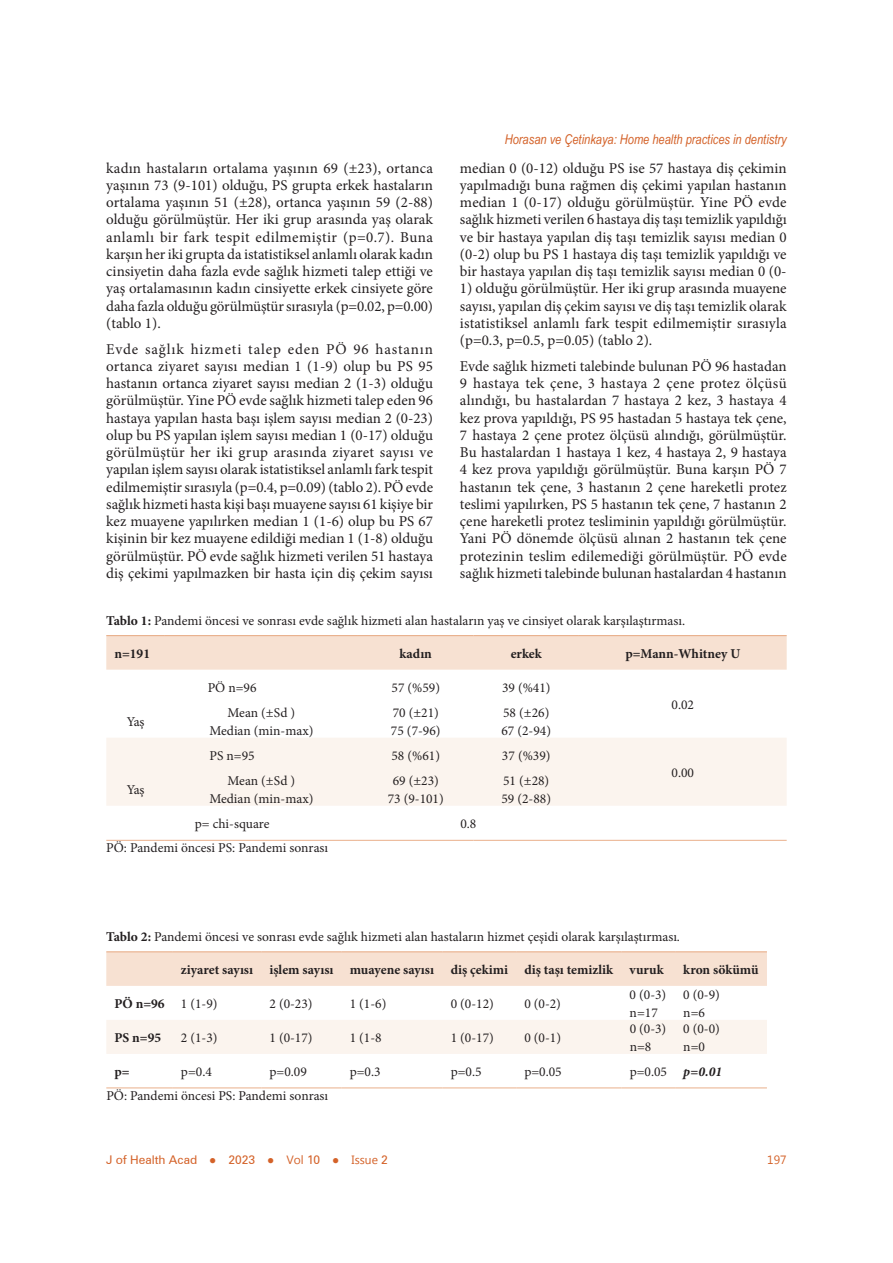
<style>
.page{position:relative;width:893px;height:1263px;background:#fff}
.page>*{position:absolute;margin:0;border:0;box-sizing:border-box;transform-origin:0 0}
.t1{font:15px/17.2px "Minion Pro";color:#231f20;text-align:justify}
.t2{font:13.5px/18px "Minion Pro";color:#231f20}
.t3{font:700 13.5px "Minion Pro";color:#231f20}
.t4{font:italic 13.5px "Arial Narrow";color:#d46229}
.t5{font:12px "Zurich BT";color:#d46229}
.t6{font:12px "Lao UI";color:#d46229}
.s1{font-weight:700}
.s2{font-weight:400}
.s3{font-weight:700;font-style:italic}
.s4{font-family:"Sylfaen"}
.s5{font-family:"Lao UI"}
</style>
<div class="page">
<div style="left:106px;top:636px;width:681px;height:34px;background:#f7e1d2"></div>
<div style="left:106px;top:738px;width:681px;height:68px;background:#fbf4ee"></div>
<hr style="left:106px;top:635px;width:59px;height:1px;background:#e7a880">
<hr style="left:165px;top:635px;width:193px;height:1px;background:#e7a880">
<hr style="left:358px;top:635px;width:116px;height:1px;background:#e7a880">
<hr style="left:474px;top:635px;width:105px;height:1px;background:#e7a880">
<hr style="left:579px;top:635px;width:208px;height:1px;background:#e7a880">
<hr style="left:106px;top:840px;width:59px;height:1px;background:#eab08b">
<hr style="left:165px;top:840px;width:193px;height:1px;background:#eab08b">
<hr style="left:358px;top:840px;width:116px;height:1px;background:#eab08b">
<hr style="left:474px;top:840px;width:105px;height:1px;background:#eab08b">
<hr style="left:579px;top:840px;width:208px;height:1px;background:#eab08b">
<div style="left:106px;top:952px;width:661px;height:34px;background:#f7e1d2"></div>
<div style="left:106px;top:1020px;width:661px;height:34px;background:#fbf4ee"></div>
<hr style="left:106px;top:951px;width:67px;height:1px;background:#e7a880">
<hr style="left:173px;top:951px;width:88px;height:1px;background:#e7a880">
<hr style="left:261px;top:951px;width:81px;height:1px;background:#e7a880">
<hr style="left:342px;top:951px;width:101px;height:1px;background:#e7a880">
<hr style="left:443px;top:951px;width:73px;height:1px;background:#e7a880">
<hr style="left:516px;top:951px;width:105px;height:1px;background:#e7a880">
<hr style="left:621px;top:951px;width:54px;height:1px;background:#e7a880">
<hr style="left:675px;top:951px;width:92px;height:1px;background:#e7a880">
<hr style="left:106px;top:1087px;width:67px;height:1px;background:#eab08b">
<hr style="left:173px;top:1087px;width:88px;height:1px;background:#eab08b">
<hr style="left:261px;top:1087px;width:81px;height:1px;background:#eab08b">
<hr style="left:342px;top:1087px;width:101px;height:1px;background:#eab08b">
<hr style="left:443px;top:1087px;width:73px;height:1px;background:#eab08b">
<hr style="left:516px;top:1087px;width:105px;height:1px;background:#eab08b">
<hr style="left:621px;top:1087px;width:54px;height:1px;background:#eab08b">
<hr style="left:675px;top:1087px;width:92px;height:1px;background:#eab08b">
<p class="t4" style="left:505px;top:130px;width:283px">Horasan ve Çetinkaya: Home health practices in dentistry</p>
<p class="t1" style="left:460px;top:159px;width:328px">median 0 (0-12) olduğu PS ise 57 hastaya diş çekimin yapılmadığı buna rağmen diş çekimi yapılan hastanın median 1 (0-17) olduğu görülmüştür. Yine PÖ evde sağlık hizmeti verilen 6 hastaya diş taşı temizlik yapıldığı ve bir hastaya yapılan diş taşı temizlik sayısı median 0 (0-2) olup bu PS 1 hastaya diş taşı temizlik yapıldığı ve bir hastaya yapılan diş taşı temizlik sayısı median 0 (0-</p>
<p class="t1" style="left:460px;top:280px;width:328px">1) olduğu görülmüştür. Her iki grup arasında muayene sayısı, yapılan diş çekim sayısı ve diş taşı temizlik olarak istatistiksel anlamlı fark tespit edilmemiştir sırasıyla (p=0.3, p=0.5, p=0.05) (tablo 2).</p>
<p class="t1" style="left:460px;top:357px;width:328px">Evde sağlık hizmeti talebinde bulunan PÖ 96 hastadan 9 hastaya tek çene, 3 hastaya 2 çene protez ölçüsü alındığı, bu hastalardan 7 hastaya 2 kez, 3 hastaya 4 kez prova yapıldığı, PS 95 hastadan 5 hastaya tek çene, 7 hastaya 2 çene protez ölçüsü alındığı, görülmüştür.<br>Bu hastalardan 1 hastaya 1 kez, 4 hastaya 2, 9 hastaya 4 kez prova yapıldığı görülmüştür. Buna karşın PÖ 7 hastanın tek çene, 3 hastanın 2 çene hareketli protez teslimi yapılırken, PS 5 hastanın tek çene, 7 hastanın 2 çene hareketli protez tesliminin yapıldığı görülmüştür.<br>Yani PÖ dönemde ölçüsü alınan 2 hastanın tek çene protezinin teslim edilemediği görülmüştür. PÖ evde sağlık hizmeti talebinde bulunan hastalardan 4 hastanın</p>
<p class="t2" style="left:106px;top:612px;width:580px"><span class="s1">Tablo 1:</span> Pandemi öncesi ve sonrası evde sağlık hizmeti alan hastaların yaş ve cinsiyet olarak karşılaştırması.</p>
<p class="t3" style="left:114px;top:644px;width:37px">n=191</p>
<p class="t3" style="left:400px;top:644px;width:34px">kadın</p>
<p class="t3" style="left:511px;top:644px;width:32px">erkek</p>
<p class="t3" style="left:625px;top:644px;width:116px">p=Mann-Whitney U</p>
<p class="t2" style="left:208px;top:678px;width:50px">PÖ n=96</p>
<p class="t2" style="left:391px;top:678px;width:50px">57 (%59)</p>
<p class="t2" style="left:502px;top:678px;width:50px">39 (%41)</p>
<p class="t2" style="left:671px;top:695px;width:24px">0.02</p>
<p class="t2" style="left:127px;top:712px;width:19px">Yaş</p>
<p class="t2" style="left:209px;top:703px;width:106px;text-align:center">Mean (±Sd )<br>Median (min-max)</p>
<p class="t2" style="left:391px;top:703px;width:51px">70 (±21)<br>75 (7-96)</p>
<p class="t2" style="left:501px;top:703px;width:51px">58 (±26)<br>67 (2-94)</p>
<p class="t2" style="left:209px;top:746px;width:47px">PS n=95</p>
<p class="t2" style="left:391px;top:746px;width:50px">58 (%61)</p>
<p class="t2" style="left:502px;top:746px;width:50px">37 (%39)</p>
<p class="t2" style="left:671px;top:763px;width:24px">0.00</p>
<p class="t2" style="left:127px;top:780px;width:19px">Yaş</p>
<p class="t2" style="left:209px;top:771px;width:106px;text-align:center">Mean (±Sd )<br>Median (min-max)</p>
<p class="t2" style="left:388px;top:771px;width:58px;text-align:center">69 (±23)<br>73 (9-101)</p>
<p class="t2" style="left:501px;top:771px;width:51px">51 (±28)<br>59 (2-88)</p>
<p class="t2" style="left:195px;top:814px;width:76px">p= chi-square</p>
<p class="t2" style="left:460px;top:814px;width:18px">0.8</p>
<p class="t2" style="left:106px;top:839px;width:223px">PÖ: Pandemi öncesi PS: Pandemi sonrası</p>
<p class="t1" style="left:106px;top:159px;width:328px">kadın hastaların ortalama yaşının 69 (±23), ortanca yaşının 73 (9-101) olduğu, PS grupta erkek hastaların ortalama yaşının 51 (±28), ortanca yaşının 59 (2-88) olduğu görülmüştür. Her iki grup arasında yaş olarak anlamlı bir fark tespit edilmemiştir (p=0.7). Buna karşın her iki grupta da istatistiksel anlamlı olarak kadın cinsiyetin daha fazla evde sağlık hizmeti talep ettiği ve yaş ortalamasının kadın cinsiyette erkek cinsiyete göre daha fazla olduğu görülmüştür sırasıyla (p=0.02, p=0.00) (tablo 1).</p>
<p class="t1" style="left:106px;top:340px;width:328px">Evde sağlık hizmeti talep eden PÖ 96 hastanın ortanca ziyaret sayısı median 1 (1-9) olup bu PS 95 hastanın ortanca ziyaret sayısı median 2 (1-3) olduğu görülmüştür. Yine PÖ evde sağlık hizmeti talep eden 96 hastaya yapılan hasta başı işlem sayısı median 2 (0-23) olup bu PS yapılan işlem sayısı median 1 (0-17) olduğu görülmüştür her iki grup arasında ziyaret sayısı ve yapılan işlem sayısı olarak istatistiksel anlamlı fark tespit edilmemiştir sırasıyla (p=0.4, p=0.09) (tablo 2). PÖ evde sağlık hizmeti hasta kişi başı muayene sayısı 61 kişiye bir kez muayene yapılırken median 1 (1-6) olup bu PS 67 kişinin bir kez muayene edildiği median 1 (1-8) olduğu görülmüştür. PÖ evde sağlık hizmeti verilen 51 hastaya diş çekimi yapılmazken bir hasta için diş çekim sayısı</p>
<p class="t2" style="left:106px;top:928px;width:575px"><span class="s1">Tablo 2:</span> Pandemi öncesi ve sonrası evde sağlık hizmeti alan hastaların hizmet çeşidi olarak karşılaştırması.</p>
<p class="t3" style="left:181px;top:960px;width:484px">ziyaret sayısı işlem sayısı muayene sayısı diş çekimi diş taşı temizlik vuruk</p>
<p class="t3" style="left:683px;top:960px;width:77px">kron sökümü</p>
<p class="t3" style="left:114px;top:994px;width:105px">PÖ n=96 <span class="s2">1 (1-9)</span></p>
<p class="t2" style="left:269px;top:994px;width:45px">2 (0-23)</p>
<p class="t2" style="left:350px;top:994px;width:38px">1 (1-6)</p>
<p class="t2" style="left:451px;top:994px;width:45px">0 (0-12)</p>
<p class="t2" style="left:524px;top:994px;width:38px">0 (0-2)</p>
<p class="t2" style="left:630px;top:985px;width:38px">0 (0-3) n=17</p>
<p class="t2" style="left:683px;top:985px;width:38px">0 (0-9) n=6</p>
<p class="t3" style="left:114px;top:1028px;width:48px">PS n=95</p>
<p class="t2" style="left:181px;top:1028px;width:38px">2 (1-3)</p>
<p class="t2" style="left:269px;top:1028px;width:45px">1 (0-17)</p>
<p class="t2" style="left:350px;top:1028px;width:33px">1 (1-8</p>
<p class="t2" style="left:451px;top:1028px;width:45px">1 (0-17)</p>
<p class="t2" style="left:524px;top:1028px;width:38px">0 (0-1)</p>
<p class="t2" style="left:630px;top:1019px;width:38px">0 (0-3) n=8</p>
<p class="t2" style="left:683px;top:1019px;width:38px">0 (0-0) n=0</p>
<p class="t3" style="left:114px;top:1062px;width:17px">p=</p>
<p class="t2" style="left:181px;top:1062px;width:32px">p=0.4</p>
<p class="t2" style="left:269px;top:1062px;width:39px">p=0.09</p>
<p class="t2" style="left:350px;top:1062px;width:32px">p=0.3</p>
<p class="t2" style="left:451px;top:1062px;width:32px">p=0.5</p>
<p class="t2" style="left:524px;top:1062px;width:39px">p=0.05</p>
<p class="t2" style="left:630px;top:1062px;width:94px">p=0.05 <span class="s3">p=0.01</span></p>
<p class="t2" style="left:106px;top:1087px;width:223px">PÖ: Pandemi öncesi PS: Pandemi sonrası</p>
<p class="t5" style="left:106px;top:1153px;width:283px">J of Health Acad <span class="s4">●</span> 2023 <span class="s4">●</span> <span class="s5">Vol</span> 10 <span class="s4">●</span> <span class="s5">Issue</span> 2</p>
<p class="t6" style="left:767px;top:1152px;width:21px">197</p>
</div>
